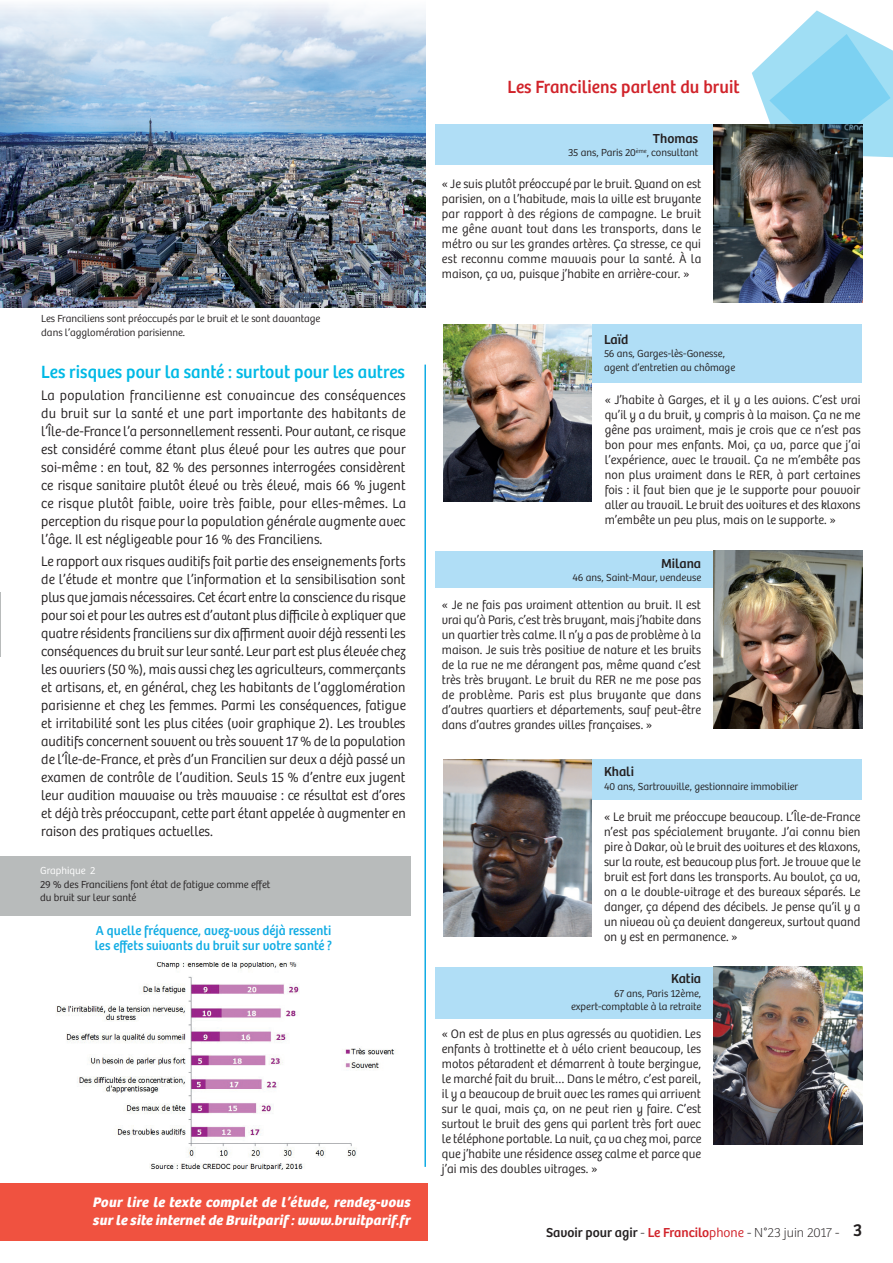
<style>
.page{position:relative;width:893px;height:1263px;background:#fff}
.page>*{position:absolute;margin:0;border:0;box-sizing:border-box;transform-origin:0 0}
.t1{font:18.3px "Bree";letter-spacing:.005em;color:#00b9e5;scale:.96 1}
.t2{font:18.3px "Bree";letter-spacing:.005em;color:#d1232a;scale:.96 1}
.t3{font:300 14.25px/18px "Bree";letter-spacing:.005em;color:#231f20;text-align:justify;scale:.96 1}
.t4{font:italic 700 14.25px/18px "Bree";color:#fff}
.t5{font:13.5px/15px "Bree";letter-spacing:.005em;color:#11ace4;scale:.96 1}
.t6{font:100 13.5px "Bree";color:#231f20}
.t7{font:13.5px "Bree";color:#231f20}
.t8{font:300 12.75px/15px "Bree";letter-spacing:.005em;color:#231f20;text-align:justify}
.t9{font:300 10.65px/13.5px "Bree";color:#231f20}
.t10{font:300 10.65px "Bree";color:#fff}
.s1{font-weight:400}
.s2{font-weight:400;color:#d1232a}
.s3{font-weight:300;color:#d1232a}
.s4{font-weight:400;font-size:18px}
</style>
<div class="page">
<img style="left:1px;top:4px;width:425px;height:303px">
<hr style="left:424px;top:365px;width:2px;height:802px;background:#11ace4">
<div style="left:0;top:856px;width:410px;height:60px;background:#b8bbbb"></div>
<img style="left:56px;top:962px;width:340px;height:207px">
<div style="left:0;top:1183px;width:427px;height:58px;background:#f05240"></div>
<hr style="left:0;top:592px;width:1px;height:65px;background:#b8bbbb">
<svg style="left:752px;top:10px;width:141px;height:151px"></svg>
<div style="left:443px;top:324px;width:419px;height:58px;background:#b0def6"></div>
<img style="left:443px;top:324px;width:149px;height:178px">
<div style="left:443px;top:759px;width:419px;height:40px;background:#b0def6"></div>
<img style="left:443px;top:759px;width:149px;height:178px">
<div style="left:435px;top:124px;width:421px;height:40px;background:#b0def6"></div>
<img style="left:713px;top:124px;width:149px;height:178px">
<div style="left:435px;top:551px;width:421px;height:36px;background:#b0def6"></div>
<img style="left:713px;top:551px;width:149px;height:177px">
<div style="left:435px;top:967px;width:421px;height:52px;background:#b0def6"></div>
<img style="left:713px;top:967px;width:149px;height:177px">
<p class="t9" style="left:41px;top:312px;width:281px">Les Franciliens sont préoccupés par le bruit et le sont davantage dans l’agglomération parisienne.</p>
<h1 class="t1" style="left:41px;top:361px;width:380px">Les risques pour la santé : surtout pour les autres</h1>
<p class="t3" style="left:41px;top:386px;width:381px">La population francilienne est convaincue des conséquences du bruit sur la santé et une part importante des habitants de l’Île-de-France l’a personnellement ressenti. Pour autant, ce risque est considéré comme étant plus élevé pour les autres que pour soi-même : en tout, 82 % des personnes interrogées considèrent ce risque sanitaire plutôt élevé ou très élevé, mais 66 % jugent ce risque plutôt faible, voire très faible, pour elles-mêmes. La perception du risque pour la population générale augmente avec l’âge. Il est négligeable pour 16 % des Franciliens.</p>
<p class="t3" style="left:41px;top:553px;width:381px">Le rapport aux risques auditifs fait partie des enseignements forts de l’étude et montre que l’information et la sensibilisation sont plus que jamais nécessaires. Cet écart entre la conscience du risque pour soi et pour les autres est d’autant plus difficile à expliquer que quatre résidents franciliens sur dix affirment avoir déjà ressenti les conséquences du bruit sur leur santé. Leur part est plus élevée chez les ouvriers (50 %), mais aussi chez les agriculteurs, commerçants et artisans, et, en général, chez les habitants de l’agglomération parisienne et chez les femmes. Parmi les conséquences, fatigue et irritabilité sont les plus citées (voir graphique 2). Les troubles auditifs concernent souvent ou très souvent 17 % de la population de l’Île-de-France, et près d’un Francilien sur deux a déjà passé un examen de contrôle de l’audition. Seuls 15 % d’entre eux jugent leur audition mauvaise ou très mauvaise : ce résultat est d’ores et déjà très préoccupant, cette part étant appelée à augmenter en raison des pratiques actuelles.</p>
<p class="t10" style="left:40px;top:864px;width:57px">Graphique 2</p>
<p class="t9" style="left:40px;top:877px;width:232px">29 % des Franciliens font état de fatigue comme effet du bruit sur leur santé</p>
<p class="t5" style="left:95px;top:923px;width:249px">A quelle fréquence, avez-vous déjà ressenti les effets suivants du bruit sur votre santé ?</p>
<p class="t4" style="left:93px;top:1193px;width:322px">Pour lire le texte complet de l’étude, rendez-vous sur le site internet de Bruitparif :www.bruitparif.fr</p>
<h1 class="t2" style="left:507px;top:75px;width:243px">Les Franciliens parlent du bruit</h1>
<p class="t7" style="left:653px;top:130px;width:47px">Thomas</p>
<p class="t9" style="left:568px;top:146px;width:132px">35 ans, Paris 20<sup>ème</sup>, consultant</p>
<p class="t8" style="left:442px;top:176px;width:261px">« Je suis plutôt préoccupé par le bruit. Quand on est parisien, on a l’habitude, mais la ville est bruyante par rapport à des régions de campagne. Le bruit me gêne avant tout dans les transports, dans le métro ou sur les grandes artères. Ça stresse, ce qui est reconnu comme mauvais pour la santé. À la maison, ça va, puisque j’habite en arrière-cour. »</p>
<p class="t7" style="left:604px;top:331px;width:26px">Laïd</p>
<p class="t9" style="left:604px;top:347px;width:133px">56 ans, Garges-lès-Gonesse, agent d’entretien au chômage</p>
<p class="t8" style="left:605px;top:393px;width:258px">« J’habite à Garges, et il y a les avions. C’est vrai qu’il y a du bruit, y compris à la maison. Ça ne me gêne pas vraiment, mais je crois que ce n’est pas bon pour mes enfants. Moi, ça va, parce que j’ai l’expérience, avec le travail. Ça ne m’embête pas non plus vraiment dans le RER, à part certaines fois : il faut bien que je le supporte pour pouvoir aller au travail. Le bruit des voitures et des klaxons m’embête un peu plus, mais on le supporte. »</p>
<p class="t7" style="left:661px;top:555px;width:42px">Milana</p>
<p class="t9" style="left:572px;top:571px;width:130px">46 ans, Saint-Maur, vendeuse</p>
<p class="t8" style="left:442px;top:597px;width:261px">« Je ne fais pas vraiment attention au bruit. Il est vrai qu’à Paris, c’est très bruyant, mais j’habite dans un quartier très calme. Il n’y a pas de problème à la maison. Je suis très positive de nature et les bruits de la rue ne me dérangent pas, même quand c’est très très bruyant. Le bruit du RER ne me pose pas de problème. Paris est plus bruyante que dans d’autres quartiers et départements, sauf peut-être dans d’autres grandes villes françaises. »</p>
<p class="t7" style="left:604px;top:763px;width:31px">Khali</p>
<p class="t9" style="left:604px;top:779px;width:196px">40 ans, Sartrouville, gestionnaire immobilier</p>
<p class="t8" style="left:604px;top:809px;width:258px">« Le bruit me préoccupe beaucoup. L’Île-de-France n’est pas spécialement bruyante. J’ai connu bien pire à Dakar, où le bruit des voitures et des klaxons, sur la route, est beaucoup plus fort. Je trouve que le bruit est fort dans les transports. Au boulot, ça va, on a le double-vitrage et des bureaux séparés. Le danger, ça dépend des décibels. Je pense qu’il y a un niveau où ça devient dangereux, surtout quand on y est en permanence. »</p>
<p class="t7" style="left:671px;top:970px;width:32px">Katia</p>
<p class="t9" style="left:571px;top:986px;width:132px;text-align:right">67 ans, Paris 12ème, expert-comptable à la retraite</p>
<p class="t8" style="left:442px;top:1027px;width:261px">« On est de plus en plus agressés au quotidien. Les enfants à trottinette et à vélo crient beaucoup, les motos pétaradent et démarrent à toute berzingue, le marché fait du bruit… Dans le métro, c’est pareil, il y a beaucoup de bruit avec les rames qui arrivent sur le quai, mais ça, on ne peut rien y faire. C’est surtout le bruit des gens qui parlent très fort avec le téléphone portable. La nuit, ça va chez moi, parce que j’habite une résidence assez calme et parce que j’ai mis des doubles vitrages. »</p>
<p class="t6" style="left:546px;top:1225px;width:318px"><span class="s1">Savoir pour agir</span> - <span class="s2">Le Francilo</span><span class="s3">phone</span> - N°23 juin 2017 - <span class="s4">3</span></p>
</div>
